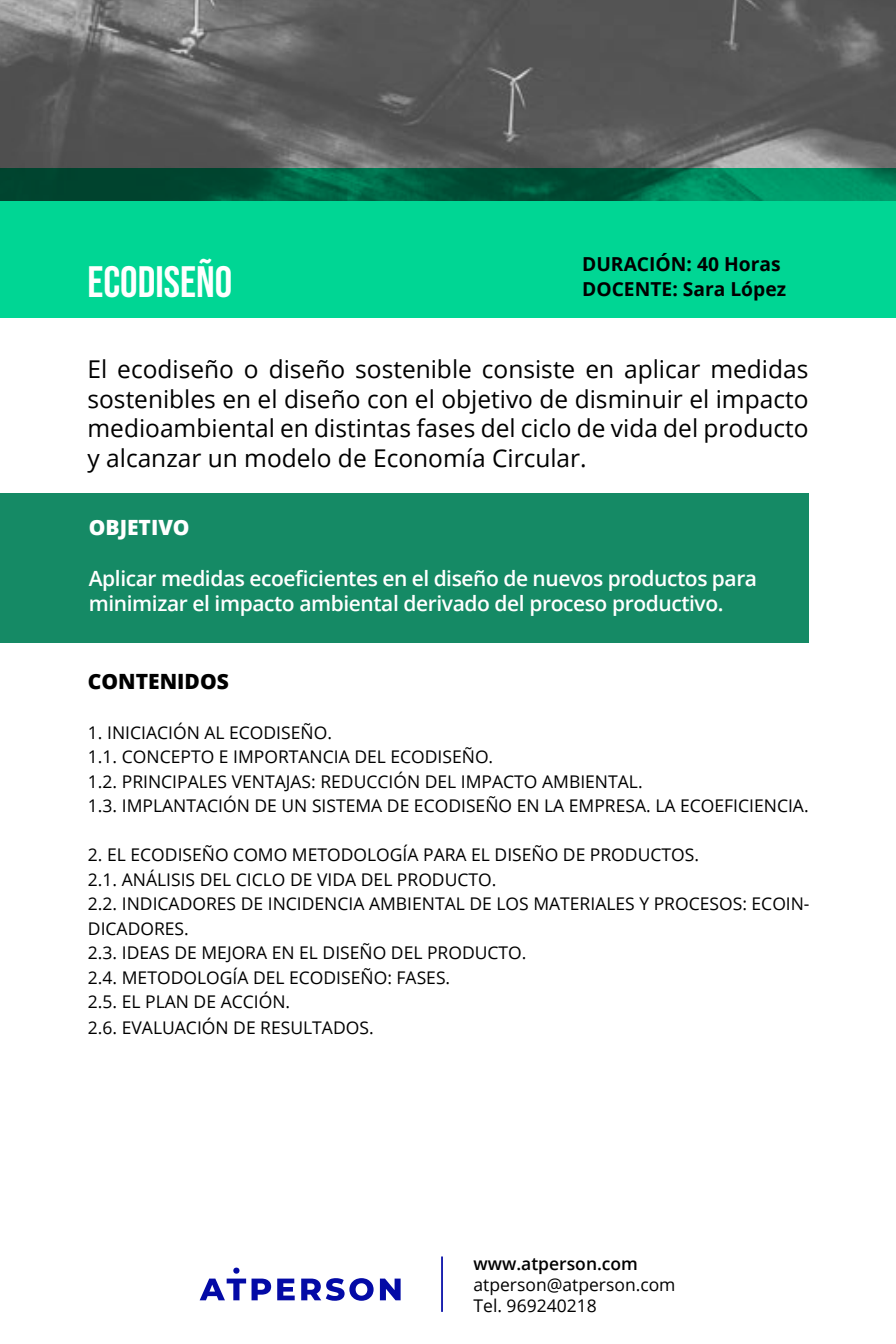
<style>
.page{position:relative;width:896px;height:1344px;background:#fff}
.page>*{position:absolute;margin:0;border:0;box-sizing:border-box;transform-origin:0 0}
.t1{font:43.75px "Bebas Neue";color:#fff}
.t2{font:24.5px/29.4px "Open Sans";color:#000;text-align:justify}
.t3{font:600 21px/25.2px "Open Sans";letter-spacing:-.02em;color:#fff}
.t4{font:800 21px "Open Sans";color:#000}
.t5{font:800 21px "Open Sans";color:#fff}
.t6{font:700 19.25px/25.2px "Open Sans";color:#000}
.t7{font:17.5px/24.7px "Open Sans";color:#000}
.t8{font:600 17.5px "Open Sans";color:#000}
</style>
<div class="page">
<svg style="left:252px;top:1279px;width:19px;height:21px"></svg>
<svg style="left:277px;top:1279px;width:18px;height:21px"></svg>
<svg style="left:301px;top:1278px;width:73px;height:23px"></svg>
<svg style="left:380px;top:1279px;width:21px;height:21px"></svg>
<svg style="left:200px;top:1268px;width:46px;height:32px"></svg>
<hr style="left:441px;top:1256px;width:2px;height:56px;background:#030aa6">
<img style="left:0;top:0;width:896px;height:168px">
<div style="left:0;top:494px;width:808px;height:149px;background:#158a65"></div>
<svg style="left:0;top:168px;width:896px;height:149px;background:#00bc82"></svg>
<h1 class="t1" style="left:88px;top:257px;width:146px">ECODISEÑO</h1>
<p class="t6" style="left:582px;top:251px;width:206px">DURACIÓN: 40 Horas<br>DOCENTE: Sara López</p>
<h2 class="t2" style="left:88px;top:354px;width:723px">El ecodiseño o diseño sostenible consiste en aplicar medidas sostenibles en el diseño con el objetivo de disminuir el impacto medioambiental en distintas fases del ciclo de vida del producto y alcanzar un modelo de Economía Circular.</h2>
<p class="t5" style="left:89px;top:512px;width:102px">OBJETIVO</p>
<p class="t3" style="left:89px;top:565px;width:670px">Aplicar medidas ecoeficientes en el diseño de nuevos productos para minimizar el impacto ambiental derivado del proceso productivo.</p>
<p class="t4" style="left:88px;top:666px;width:142px">CONTENIDOS</p>
<p class="t7" style="left:88px;top:720px;width:722px">1. INICIACIÓN AL ECODISEÑO.<br>1.1. CONCEPTO E IMPORTANCIA DEL ECODISEÑO.<br>1.2. PRINCIPALES VENTAJAS: REDUCCIÓN DEL IMPACTO AMBIENTAL.<br>1.3. IMPLANTACIÓN DE UN SISTEMA DE ECODISEÑO EN LA EMPRESA. LA ECOEFICIENCIA.</p>
<p class="t7" style="left:88px;top:842px;width:723px">2. EL ECODISEÑO COMO METODOLOGÍA PARA EL DISEÑO DE PRODUCTOS.<br>2.1. ANÁLISIS DEL CICLO DE VIDA DEL PRODUCTO.<br>2.2. INDICADORES DE INCIDENCIA AMBIENTAL DE LOS MATERIALES Y PROCESOS: ECOIN-DICADORES.<br>2.3. IDEAS DE MEJORA EN EL DISEÑO DEL PRODUCTO.<br>2.4. METODOLOGÍA DEL ECODISEÑO: FASES.<br>2.5. EL PLAN DE ACCIÓN.<br>2.6. EVALUACIÓN DE RESULTADOS.</p>
<p class="t8" style="left:474px;top:1252px;width:166px">www.atperson.com</p>
<p class="t7" style="left:474px;top:1274px;width:204px;line-height:21px">atperson@atperson.com<br>Tel. 969240218</p>
</div>
